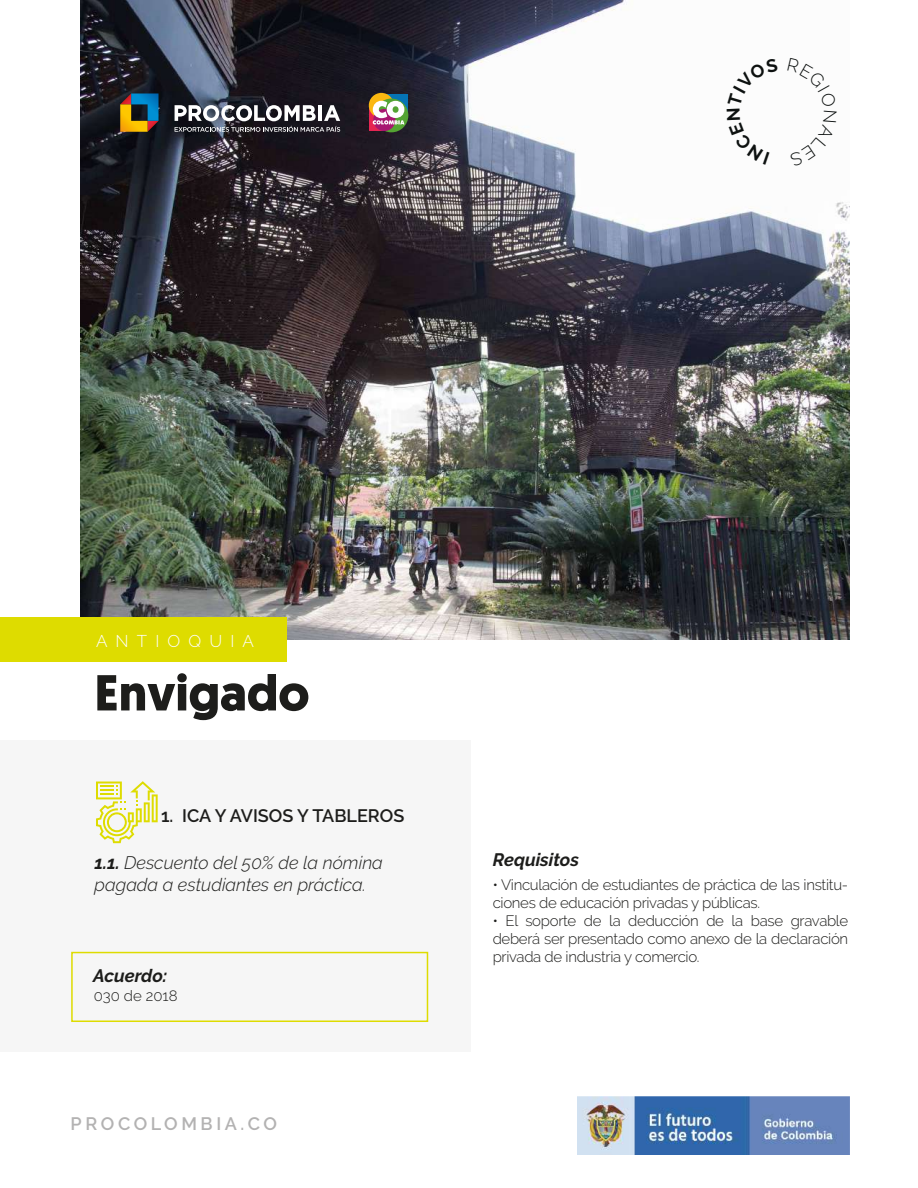
<style>
.page{position:relative;width:918px;height:1188px;background:#fff}
.page>*{position:absolute;margin:0;border:0;box-sizing:border-box;transform-origin:0 0}
.t1{font:700 50.4px "Geomanist";color:#1d1d1b}
.t2{font:italic 300 18px/21.6px "Raleway";color:#1d1d1b}
.t3{font:600 18px "Raleway";color:#1d1d1b}
.t4{font:italic 700 18px "Raleway";color:#1d1d1b}
.t5{font:600 18px "Raleway";letter-spacing:.2em;color:#b3b2b2}
.t6{font:300 16.95px "Raleway";letter-spacing:.48em;color:#fff}
.t7{font:300 15px/18px "Raleway";letter-spacing:-.02em;color:#1d1d1b}
.t8{font:300 15px "Raleway";color:#1d1d1b}
.s1{font-weight:700}
</style>
<div class="page">
<img style="left:80px;top:0;width:769px;height:640px">
<div style="left:0;top:741px;width:470px;height:311px;background:#f6f6f6"></div>
<div style="left:0;top:617px;width:286px;height:45px;background:#dedc00"></div>
<svg style="left:120px;top:93px;width:39px;height:39px;background:#646f4d"></svg>
<svg style="left:175px;top:105px;width:165px;height:27px"></svg>
<div style="left:369px;top:105px;width:26px;height:26px;background:#e62552"></div>
<div style="left:386px;top:94px;width:22px;height:22px;background:#0574b4"></div>
<div style="left:369px;top:93px;width:25px;height:25px;background:#fbb811;border-radius:50%"></div>
<div style="left:375px;top:99px;width:33px;height:33px;background:#54a433;border-radius:50%"></div>
<div style="left:373px;top:109px;width:22px;height:22px;background:#a71771;border-radius:50%"></div>
<svg style="left:373px;top:101px;width:31px;height:24px"></svg>
<div style="left:71px;top:952px;width:357px;height:70px;border:2px solid #dedc00"></div>
<img style="left:578px;top:1097px;width:271px;height:57px">
<svg style="left:96px;top:781px;width:62px;height:62px"></svg>
<svg style="left:727px;top:58px;width:51px;height:107px"></svg>
<svg style="left:787px;top:58px;width:50px;height:108px"></svg>
<p class="t6" style="left:96px;top:631px;width:159px">ANTIOQUIA</p>
<h1 class="t1" style="left:94px;top:659px;width:217px">Envigado</h1>
<p class="t3" style="left:161px;top:805px;width:245px">1. ICA Y AVISOS Y TABLEROS</p>
<p class="t2" style="left:95px;top:852px;width:290px"><span class="s1">1.1.</span> Descuento del 50% de la nómina pagada a estudiantes en práctica.</p>
<p class="t4" style="left:93px;top:965px;width:76px">Acuerdo:</p>
<p class="t8" style="left:94px;top:987px;width:85px">030 de 2018</p>
<p class="t5" style="left:71px;top:1113px;width:208px">PROCOLOMBIA.CO</p>
<p class="t4" style="left:493px;top:850px;width:88px">Requisitos</p>
<p class="t7" style="left:493px;top:875px;width:357px">• Vinculación de estudiantes de práctica de las institu&shy;ciones de educación privadas y públicas.</p>
<p class="t7" style="left:493px;top:911px;width:357px;text-align:justify">• El soporte de la deducción de la base gravable deberá ser presentado como anexo de la declaración privada de industria y comercio.</p>
</div>
